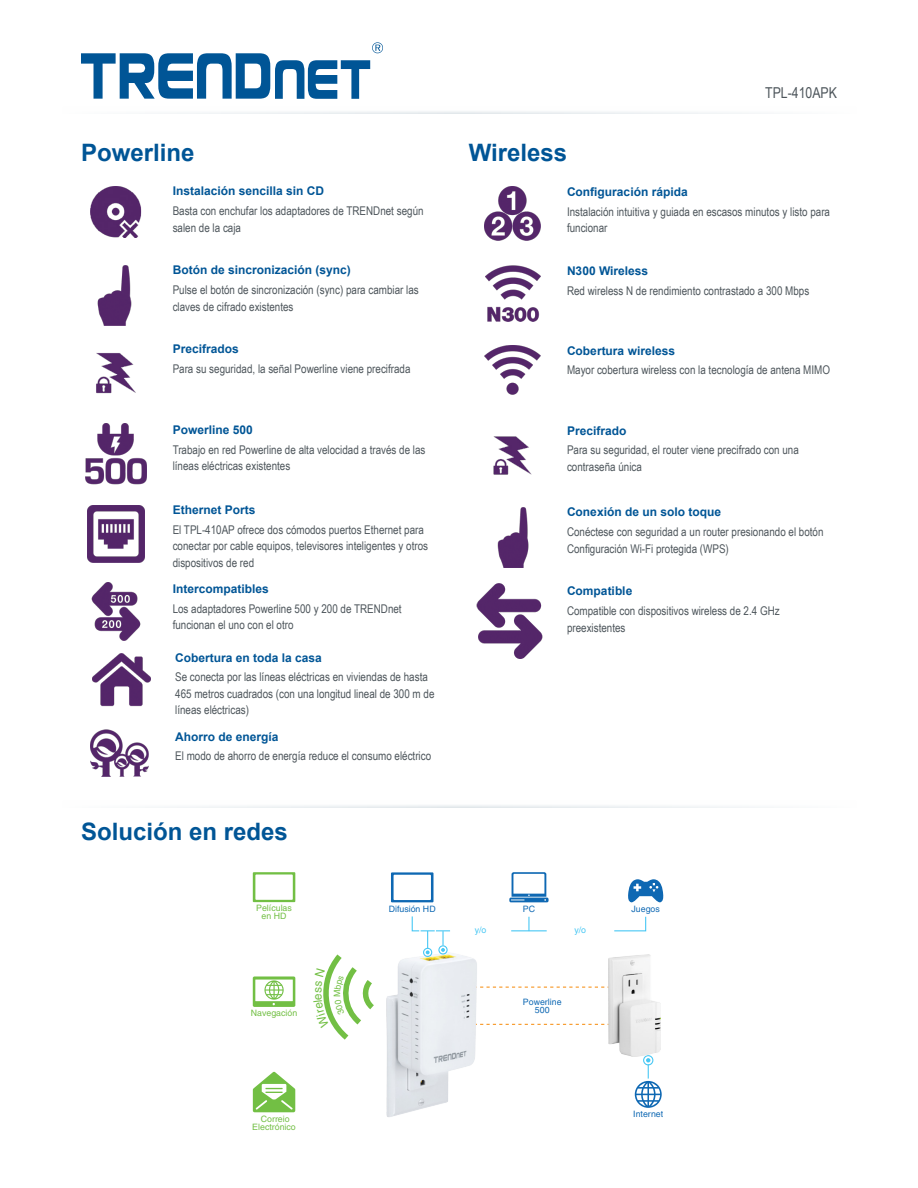
<style>
.page{position:relative;width:918px;height:1188px;background:#fff}
.page>*{position:absolute;margin:0;border:0;box-sizing:border-box;transform-origin:0 0}
.t1{font:700 24px "Arial";color:#005596}
.t2{font:15px "Arial Narrow";color:#4d555b}
.t3{font:12px/16.5px "Arial Narrow";color:#4d555b}
.t4{font:700 12px "Arial";color:#005596}
.t5{font:8.85px/8.9px "Helvetica";color:#72bf44;text-align:center}
.t6{font:8.85px/8.9px "Helvetica";color:#0e68b3;text-align:center}
.t7{font:8.85px "Helvetica";color:#46c7f4}
</style>
<div class="page">
<svg style="left:170px;top:111px;width:579px;height:3px"></svg>
<svg style="left:81px;top:42px;width:302px;height:57px"></svg>
<svg style="left:158px;top:805px;width:603px;height:3px"></svg>
<img style="left:92px;top:654px;width:58px;height:53px">
<img style="left:90px;top:729px;width:58px;height:48px">
<img style="left:484px;top:187px;width:57px;height:54px">
<img style="left:485px;top:266px;width:55px;height:55px">
<img style="left:485px;top:346px;width:55px;height:49px">
<img style="left:493px;top:436px;width:39px;height:39px">
<img style="left:91px;top:583px;width:50px;height:57px">
<img style="left:87px;top:505px;width:57px;height:57px">
<img style="left:85px;top:424px;width:61px;height:61px">
<img style="left:96px;top:353px;width:40px;height:41px">
<img style="left:97px;top:266px;width:35px;height:60px">
<img style="left:90px;top:187px;width:51px;height:51px">
<img style="left:497px;top:508px;width:32px;height:60px">
<img style="left:476px;top:584px;width:67px;height:74px">
<svg style="left:253px;top:976px;width:42px;height:31px"></svg>
<svg style="left:253px;top:1072px;width:42px;height:40px"></svg>
<svg style="left:480px;top:1024px;width:129px;height:1px"></svg>
<svg style="left:480px;top:987px;width:129px;height:1px"></svg>
<svg style="left:391px;top:872px;width:42px;height:30px"></svg>
<svg style="left:628px;top:879px;width:36px;height:24px"></svg>
<svg style="left:509px;top:872px;width:40px;height:30px"></svg>
<svg style="left:528px;top:917px;width:2px;height:13px"></svg>
<hr style="left:511px;top:930px;width:36px;height:1px;background:#46c7f4">
<svg style="left:614px;top:916px;width:33px;height:16px"></svg>
<div style="left:643px;top:1055px;width:10px;height:10px;border:1px solid #46c7f4;border-radius:50%"></div>
<svg style="left:635px;top:1058px;width:27px;height:50px"></svg>
<img style="left:609px;top:955px;width:52px;height:102px">
<img style="left:386px;top:953px;width:91px;height:164px">
<div style="left:423px;top:948px;width:9px;height:9px;border:1px solid #46c7f4;border-radius:50%"></div>
<div style="left:438px;top:945px;width:10px;height:10px;border:1px solid #46c7f4;border-radius:50%"></div>
<svg style="left:411px;top:916px;width:39px;height:38px"></svg>
<svg style="left:253px;top:872px;width:42px;height:30px"></svg>
<svg style="left:323px;top:954px;width:51px;height:86px"></svg>
<h1 class="t1" style="left:81px;top:136px;width:115px">Powerline</h1>
<p class="t4" style="left:173px;top:183px;width:153px">Instalación sencilla sin CD</p>
<p class="t3" style="left:173px;top:202px;width:252px">Basta con enchufar los adaptadores de TRENDnet según salen de la caja</p>
<p class="t4" style="left:173px;top:262px;width:180px">Botón de sincronización (sync)</p>
<p class="t3" style="left:173px;top:281px;width:248px">Pulse el botón de sincronización (sync) para cambiar las claves de cifrado existentes</p>
<p class="t4" style="left:173px;top:341px;width:68px">Precifrados</p>
<p class="t3" style="left:173px;top:360px;width:239px">Para su seguridad, la señal Powerline viene precifrada</p>
<p class="t4" style="left:173px;top:422px;width:82px">Powerline 500</p>
<p class="t3" style="left:173px;top:441px;width:254px">Trabajo en red Powerline de alta velocidad a través de las líneas eléctricas existentes</p>
<p class="t4" style="left:173px;top:502px;width:84px">Ethernet Ports</p>
<p class="t3" style="left:173px;top:521px;width:257px">El TPL-410AP ofrece dos cómodos puertos Ethernet para conectar por cable equipos, televisores inteligentes y otros dispositivos de red</p>
<p class="t4" style="left:173px;top:581px;width:98px">Intercompatibles</p>
<p class="t3" style="left:173px;top:600px;width:231px">Los adaptadores Powerline 500 y 200 de TRENDnet funcionan el uno con el otro</p>
<p class="t4" style="left:175px;top:649px;width:148px">Cobertura en toda la casa</p>
<p class="t3" style="left:175px;top:668px;width:261px">Se conecta por las líneas eléctricas en viviendas de hasta<br>465 metros cuadrados (con una longitud lineal de 300 m de líneas eléctricas)</p>
<p class="t4" style="left:175px;top:728px;width:105px">Ahorro de energía</p>
<p class="t3" style="left:175px;top:747px;width:257px">El modo de ahorro de energía reduce el consumo eléctrico</p>
<h1 class="t1" style="left:81px;top:815px;width:208px">Solución en redes</h1>
<h1 class="t1" style="left:469px;top:136px;width:100px">Wireless</h1>
<p class="t2" style="left:765px;top:81px;width:73px">TPL-410APK</p>
<p class="t4" style="left:567px;top:184px;width:122px">Configuración rápida</p>
<p class="t3" style="left:567px;top:203px;width:265px">Instalación intuitiva y guiada en escasos minutos y listo para funcionar</p>
<p class="t4" style="left:567px;top:263px;width:83px">N300 Wireless</p>
<p class="t3" style="left:567px;top:282px;width:244px">Red wireless N de rendimiento contrastado a 300 Mbps</p>
<p class="t4" style="left:567px;top:342px;width:110px">Cobertura wireless</p>
<p class="t3" style="left:567px;top:361px;width:265px">Mayor cobertura wireless con la tecnología de antena MIMO</p>
<p class="t4" style="left:567px;top:422px;width:61px">Precifrado</p>
<p class="t3" style="left:567px;top:442px;width:233px">Para su seguridad, el router viene precifrado con una contraseña única</p>
<p class="t4" style="left:567px;top:504px;width:156px">Conexión de un solo toque</p>
<p class="t3" style="left:567px;top:523px;width:258px">Conéctese con seguridad a un router presionando el botón<br>Configuración Wi-Fi protegida (WPS)</p>
<p class="t4" style="left:567px;top:583px;width:67px">Compatible</p>
<p class="t3" style="left:567px;top:602px;width:214px">Compatible con dispositivos wireless de 2.4 GHz preexistentes</p>
<p class="t5" style="left:256px;top:905px;width:37px;line-height:7.6px">Películas en HD</p>
<p class="t5" style="left:251px;top:1008px;width:48px">Navegación</p>
<p class="t5" style="left:252px;top:1114px;width:45px">Correio<br>Electrónico</p>
<p class="t6" style="left:389px;top:904px;width:48px">Difusión HD</p>
<p class="t6" style="left:523px;top:904px;width:14px">PC</p>
<p class="t6" style="left:632px;top:904px;width:30px">Juegos</p>
<p class="t7" style="left:475px;top:925px;width:13px">y/o</p>
<p class="t7" style="left:574px;top:925px;width:13px">y/o</p>
<p class="t6" style="left:523px;top:997px;width:40px">Powerline<br>500</p>
<p class="t6" style="left:633px;top:1109px;width:32px">Internet</p>
</div>
